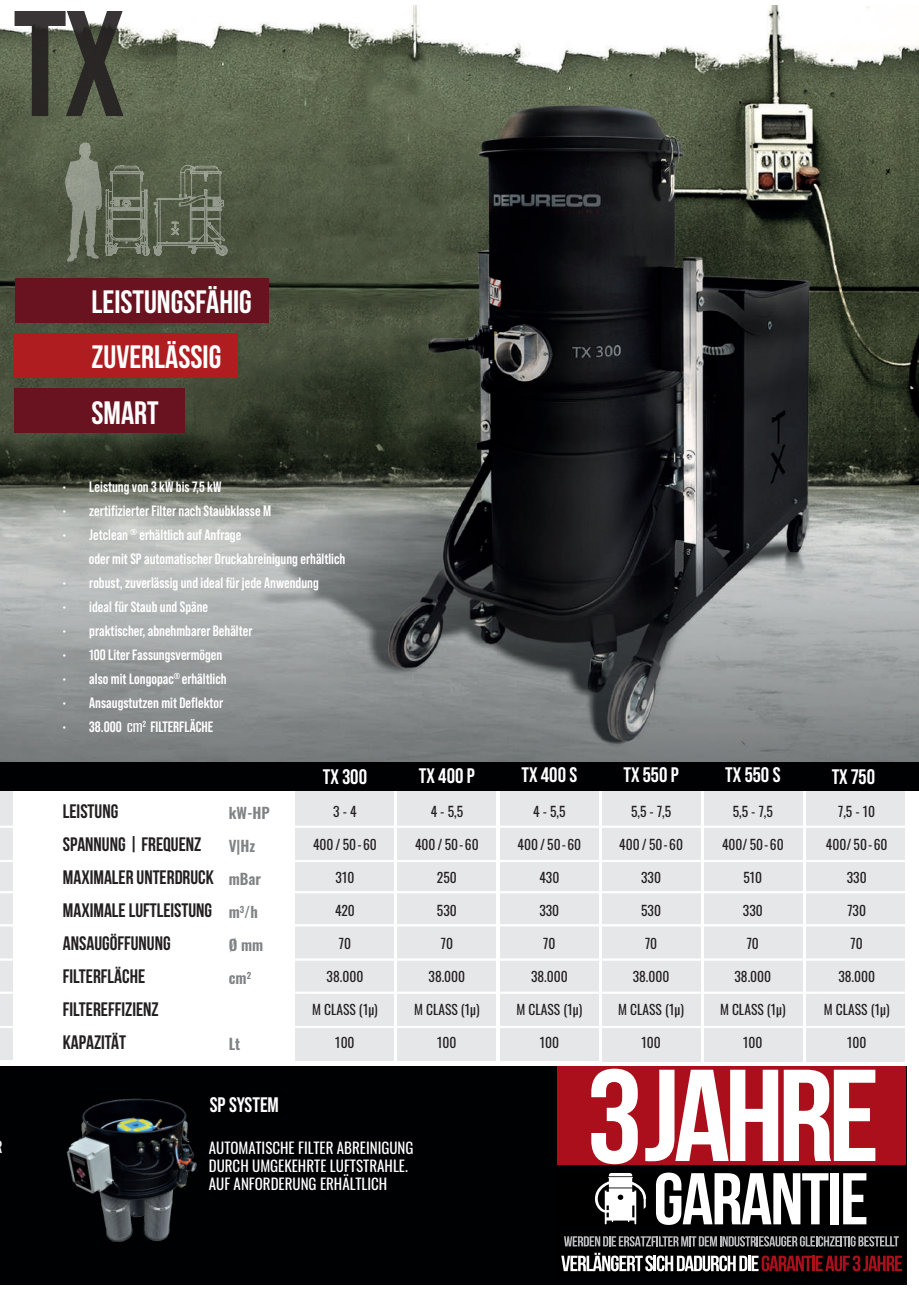
<style>
.page{position:relative;width:919px;height:1289px;background:#fff}
.page>*{position:absolute;margin:0;border:0;box-sizing:border-box;transform-origin:0 0}
.t1{font:700 150px "Bebas Neue Pro";color:#231f20}
.t2{font:700 32.25px/55.3px "Bebas Neue";color:#fff}
.t3{font:700 21px "Bebas Neue Pro";color:#fff}
.t4{font:700 19.5px/33px "Bebas Neue";color:#231f20}
.t5{font:700 15px/24px "Bebas Neue Pro";color:#fff}
.t6{font:15px/18px "Oswald";color:#fff}
.t7{font:600 15px/33px "Oswald";color:#808285}
.t8{font:13.5px "Oswald";color:#231f20}
.s1{font-family:"Big Shoulders Text";font-weight:600}
</style>
<div class="page">
<div style="left:0;top:1066px;width:906px;height:219px;background:#000103"></div>
<img style="left:0;top:6px;width:918px;height:756px">
<div style="left:295px;top:776px;width:99px;height:284px;background:#e6e7e9"></div>
<div style="left:397px;top:775px;width:99px;height:285px;background:#e6e7e9"></div>
<div style="left:500px;top:775px;width:98px;height:285px;background:#e6e7e9"></div>
<div style="left:601px;top:775px;width:99px;height:286px;background:#e6e7e9"></div>
<div style="left:704px;top:776px;width:99px;height:285px;background:#e6e7e9"></div>
<div style="left:806px;top:775px;width:99px;height:286px;background:#e6e7e9"></div>
<svg style="left:595px;top:1173px;width:51px;height:51px"></svg>
<div style="left:557px;top:1066px;width:348px;height:99px;background:#ab0f1b"></div>
<svg style="left:591px;top:1068px;width:46px;height:96px"></svg>
<svg style="left:656px;top:1172px;width:172px;height:52px"></svg>
<div style="left:830px;top:1173px;width:8px;height:51px;background:#fff"></div>
<svg style="left:843px;top:1173px;width:23px;height:51px"></svg>
<svg style="left:564px;top:1236px;width:334px;height:10px"></svg>
<svg style="left:561px;top:1252px;width:341px;height:19px"></svg>
<svg style="left:645px;top:1069px;width:230px;height:92px"></svg>
<div style="left:0;top:769px;width:13px;height:290px;background:#e6e7e9"></div>
<hr style="left:0;top:859px;width:918px;height:3px;background:#fff">
<hr style="left:0;top:958px;width:918px;height:2px;background:#fff">
<hr style="left:0;top:1025px;width:918px;height:3px;background:#fff">
<hr style="left:0;top:825px;width:918px;height:2px;background:#fff">
<hr style="left:0;top:924px;width:918px;height:2px;background:#fff">
<hr style="left:0;top:991px;width:918px;height:2px;background:#fff">
<hr style="left:0;top:891px;width:918px;height:2px;background:#fff">
<div style="left:15px;top:278px;width:254px;height:44px;background:#691320"></div>
<div style="left:13px;top:334px;width:225px;height:44px;background:#af1d20"></div>
<div style="left:0;top:762px;width:918px;height:28px;background:#000103"></div>
<img style="left:66px;top:1098px;width:131px;height:144px">
<svg style="left:65px;top:140px;width:163px;height:122px"></svg>
<div style="left:14px;top:388px;width:171px;height:44px;background:#691320"></div>
<h1 class="t1" style="left:13px;top:-22px;width:114px">TX</h1>
<h2 class="t2" style="left:91px;top:273px;width:162px">LEISTUNGSFÄHIG<br>ZUVERLÄSSIG<br>SMART</h2>
<p class="t5" style="left:62px;top:474px;width:161px">• Leistung von 3 kW bis 7,5 kW</p>
<p class="t5" style="left:62px;top:498px;width:210px">• zertifizierter Filter nach Staubklasse M</p>
<p class="t5" style="left:89px;top:522px;width:258px;text-indent:-26px">• Jetclean <sup>®</sup> erhältlich auf Anfrage<br>oder mit SP automatischer Druckabreinigung erhältlich</p>
<p class="t5" style="left:62px;top:570px;width:258px">• robust, zuverlässig und ideal für jede Anwendung</p>
<p class="t5" style="left:62px;top:594px;width:147px">• ideal für Staub und Späne</p>
<p class="t5" style="left:62px;top:618px;width:192px">• praktischer, abnehmbarer Behälter</p>
<p class="t5" style="left:62px;top:642px;width:161px">• 100 Liter Fassungsvermögen</p>
<p class="t5" style="left:62px;top:666px;width:166px">• also mit Longopac<sup>®</sup> erhältlich</p>
<p class="t5" style="left:62px;top:690px;width:162px">• Ansaugstutzen mit Deflektor</p>
<p class="t5" style="left:62px;top:714px;width:152px">• 38.000 <span class="s1">cm</span><sup>2</sup> FILTERFLÄCHE</p>
<h3 class="t4" style="left:63px;top:794px;width:152px">LEISTUNG<br>SPANNUNG | FREQUENZ<br>MAXIMALER UNTERDRUCK<br>MAXIMALE LUFTLEISTUNG<br>ANSAUGÖFFUNUNG<br>FILTERFLÄCHE<br>FILTEREFFIZIENZ<br>KAPAZITÄT</h3>
<p class="t7" style="left:229px;top:795px;width:43px">kW-HP</p>
<p class="t7" style="left:229px;top:828px;width:28px">V|Hz</p>
<p class="t7" style="left:229px;top:861px;width:34px">mBar m<sup>3</sup>/h</p>
<p class="t7" style="left:229px;top:927px;width:36px">Ø mm</p>
<p class="t7" style="left:229px;top:960px;width:24px">cm<sup>2</sup></p>
<p class="t7" style="left:229px;top:1026px;width:13px">Lt</p>
<h3 class="t3" style="left:210px;top:1092px;width:70px">SP SYSTEM</h3>
<h3 class="t3" style="left:323px;top:764px;width:46px">TX 300</h3>
<h3 class="t3" style="left:419px;top:763px;width:58px">TX 400 P</h3>
<h3 class="t3" style="left:521px;top:763px;width:57px">TX 400 S</h3>
<h3 class="t3" style="left:623px;top:763px;width:57px">TX 550 P</h3>
<h3 class="t3" style="left:725px;top:763px;width:57px">TX 550 S</h3>
<h3 class="t3" style="left:831px;top:764px;width:45px">TX 750</h3>
<p class="t8" style="left:333px;top:799px;width:25px">3 - 4</p>
<p class="t8" style="left:313px;top:832px;width:65px">400 / 50-60</p>
<p class="t8" style="left:335px;top:865px;width:20px">310</p>
<p class="t8" style="left:335px;top:898px;width:21px">420</p>
<p class="t8" style="left:339px;top:931px;width:14px">70</p>
<p class="t8" style="left:326px;top:964px;width:38px">38.000</p>
<p class="t8" style="left:312px;top:997px;width:67px">M CLASS (1µ)</p>
<p class="t8" style="left:335px;top:1030px;width:21px">100</p>
<p class="t8" style="left:430px;top:799px;width:34px">4 - 5,5</p>
<p class="t8" style="left:415px;top:832px;width:65px">400 / 50-60</p>
<p class="t8" style="left:437px;top:865px;width:21px">250</p>
<p class="t8" style="left:437px;top:898px;width:21px">530</p>
<p class="t8" style="left:441px;top:931px;width:14px">70</p>
<p class="t8" style="left:428px;top:964px;width:38px">38.000</p>
<p class="t8" style="left:414px;top:997px;width:67px">M CLASS (1µ)</p>
<p class="t8" style="left:437px;top:1030px;width:21px">100</p>
<p class="t8" style="left:533px;top:799px;width:34px">4 - 5,5</p>
<p class="t8" style="left:517px;top:832px;width:65px">400 / 50-60</p>
<p class="t8" style="left:539px;top:865px;width:21px">430</p>
<p class="t8" style="left:539px;top:898px;width:21px">330</p>
<p class="t8" style="left:543px;top:931px;width:14px">70</p>
<p class="t8" style="left:531px;top:964px;width:38px">38.000</p>
<p class="t8" style="left:516px;top:997px;width:67px">M CLASS (1µ)</p>
<p class="t8" style="left:539px;top:1030px;width:21px">100</p>
<p class="t8" style="left:631px;top:799px;width:42px">5,5 - 7,5</p>
<p class="t8" style="left:619px;top:832px;width:65px">400 / 50-60</p>
<p class="t8" style="left:641px;top:865px;width:21px">330</p>
<p class="t8" style="left:641px;top:898px;width:21px">530</p>
<p class="t8" style="left:645px;top:931px;width:14px">70</p>
<p class="t8" style="left:632px;top:964px;width:38px">38.000</p>
<p class="t8" style="left:618px;top:997px;width:67px">M CLASS (1µ)</p>
<p class="t8" style="left:641px;top:1030px;width:21px">100</p>
<p class="t8" style="left:732px;top:799px;width:42px">5,5 - 7,5</p>
<p class="t8" style="left:722px;top:832px;width:63px">400/ 50-60</p>
<p class="t8" style="left:743px;top:865px;width:20px">510</p>
<p class="t8" style="left:742px;top:898px;width:21px">330</p>
<p class="t8" style="left:746px;top:931px;width:14px">70</p>
<p class="t8" style="left:734px;top:964px;width:38px">38.000</p>
<p class="t8" style="left:720px;top:997px;width:67px">M CLASS (1µ)</p>
<p class="t8" style="left:743px;top:1030px;width:21px">100</p>
<p class="t8" style="left:838px;top:799px;width:39px">7,5 - 10</p>
<p class="t8" style="left:825px;top:832px;width:63px">400/ 50-60</p>
<p class="t8" style="left:846px;top:865px;width:21px">330</p>
<p class="t8" style="left:847px;top:898px;width:20px">730</p>
<p class="t8" style="left:850px;top:931px;width:14px">70</p>
<p class="t8" style="left:838px;top:964px;width:38px">38.000</p>
<p class="t8" style="left:823px;top:997px;width:67px">M CLASS (1µ)</p>
<p class="t8" style="left:847px;top:1030px;width:21px">100</p>
<p class="t6" style="left:209px;top:1137px;width:206px">AUTOMATISCHE FILTER ABREINIGUNG<br>DURCH UMGEKEHRTE LUFTSTRAHLE.<br>AUF ANFORDERUNG ERHÄLTLICH</p>
</div>
